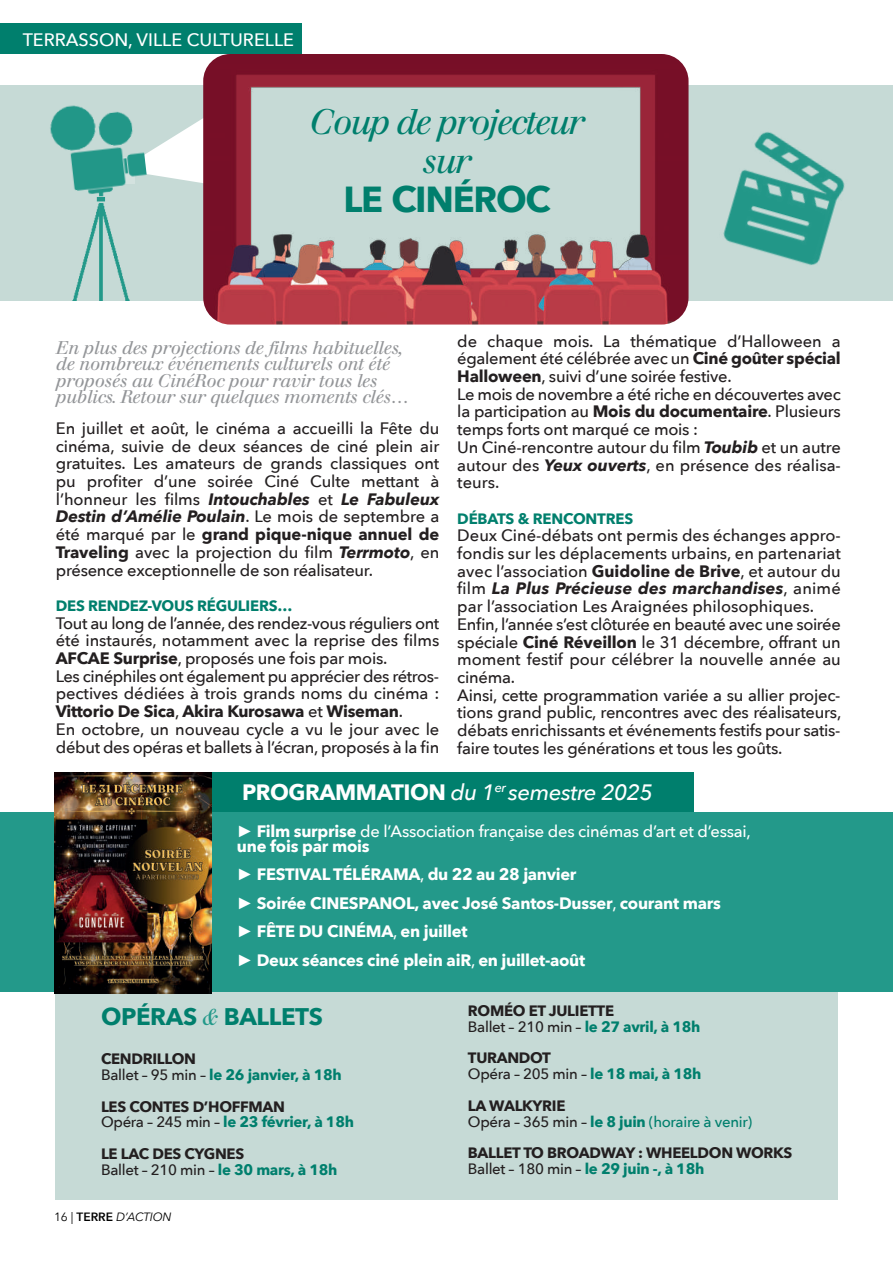
<style>
.page{position:relative;width:893px;height:1263px;background:#fff}
.page>*{position:absolute;margin:0;border:0;box-sizing:border-box;transform-origin:0 0}
.t1{font:700 36.15px "Avenir Next";letter-spacing:-.035em;color:#007f6d}
.t2{font:34.8px/38.8px "Justus Italic Oldstyle";letter-spacing:-.055em;color:#007f6d;text-align:center}
.t3{font:700 24px "Avenir Next";letter-spacing:-.015em;color:#007f6d}
.t4{font:italic 500 22.2px "Avenir Next";letter-spacing:-.02em;color:#fff}
.t5{font:18px/16.5px "Justus Italic Oldstyle";letter-spacing:-.02em;color:#939598}
.t6{font:500 18px "Avenir Next";color:#fff}
.t7{font:500 16.5px/17.7px "Avenir Next";letter-spacing:-.015em;color:#231f20}
.t8{font:700 16.5px/28.5px "Avenir Next";letter-spacing:-.015em;color:#fff}
.t9{font:500 16.5px/14.2px "Avenir Next";letter-spacing:-.015em;color:#fff}
.t10{font:700 15px/15.8px "Avenir Next";letter-spacing:-.02em;color:#231f20}
.t11{font:700 15px/15.8px "Avenir Next";letter-spacing:-.015em;color:#007f6d}
.t12{font:500 15px/15.8px "Avenir Next";letter-spacing:-.02em;color:#007f6d}
.t13{font:500 15px/15.8px "Avenir Next";letter-spacing:-.02em;color:#231f20}
.t14{font:italic 12px "Avenir Next";letter-spacing:-.02em;color:#000}
.s1{font-weight:700}
.s2{font-weight:700;font-style:italic}
.s3{font-weight:700;font-style:normal}
.s4{font-family:"ST Yuanti SC Bold";font-weight:400}
.s5{font-weight:500}
.s6{font-family:"Justus Italic Oldstyle";font-weight:400;color:#23998a}
.s7{color:#231f20}
.s8{font-weight:500;color:#231f20}
.s9{color:#007f6d}
.s10{font-weight:700;color:#007f6d}
.s11{font-weight:700;color:#231f20}
.s12{font-style:normal}
.s13{font-weight:600;font-style:normal}
</style>
<div class="page">
<div style="left:56px;top:932px;width:782px;height:267px;background:#c6dad6"></div>
<div style="left:0;top:812px;width:893px;height:180px;background:#23998a"></div>
<div style="left:56px;top:772px;width:638px;height:40px;background:#007f6d"></div>
<div style="left:0;top:85px;width:893px;height:216px;background:#c6dad6"></div>
<svg style="left:148px;top:118px;width:55px;height:65px"></svg>
<img style="left:72px;top:199px;width:58px;height:102px">
<img style="left:50px;top:105px;width:98px;height:94px">
<div style="left:0;top:23px;width:302px;height:31px;background:#007f6d"></div>
<img style="left:203px;top:54px;width:485px;height:271px;border-radius:27px">
<img style="left:723px;top:132px;width:122px;height:133px">
<img style="left:54px;top:772px;width:157px;height:221px">
<p class="t6" style="left:23px;top:28px;width:273px">TERRASSON, VILLE CULTURELLE</p>
<h2 class="t2" style="left:309px;top:102px;width:277px">Coup de projecteur sur</h2>
<h1 class="t1" style="left:343px;top:176px;width:209px">LE CINÉROC</h1>
<p class="t7" style="left:457px;top:332px;width:385px">de chaque mois. La thématique d’Halloween a également été célébrée avec un <span class="s1">Ciné goûter spécial Halloween</span>, suivi d’une soirée festive.<br>Le mois de novembre a été riche en découvertes avec la participation au <span class="s1">Mois du documentaire</span>. Plusieurs temps forts ont marqué ce mois :<br>Un Ciné-rencontre autour du film <span class="s2">Toubib</span> et un autre autour des <span class="s2">Yeux ouverts</span>, en présence des réalisa&shy;teurs.</p>
<p class="t11" style="left:457px;top:511px;width:177px">DÉBATS &amp; RENCONTRES</p>
<p class="t7" style="left:457px;top:527px;width:385px">Deux Ciné-débats ont permis des échanges appro&shy;fondis sur les déplacements urbains, en partenariat avec l’association <span class="s1">Guidoline de Brive</span>, et autour du film <span class="s2">La Plus Précieuse des marchandises</span>, animé par l’association Les Araignées philosophiques.<br>Enfin, l’année s’est clôturée en beauté avec une soirée spéciale <span class="s1">Ciné Réveillon</span> le 31 décembre, offrant un moment festif pour célébrer la nouvelle année au cinéma.<br>Ainsi, cette programmation variée a su allier projec&shy;tions grand public, rencontres avec des réalisateurs, débats enrichissants et événements festifs pour satis&shy;faire toutes les générations et tous les goûts.</p>
<h3 class="t4" style="left:242px;top:777px;width:412px"><span class="s3">PROGRAMMATION</span> du 1<sup>er</sup> semestre 2025</h3>
<p class="t9" style="left:237px;top:825px;width:515px"><span class="s4">►</span> <span class="s1">Film surprise</span> de l’Association française des cinémas d’art et d’essai, <span class="s1">une fois par mois</span></p>
<p class="t8" style="left:237px;top:860px;width:485px"><span class="s4">►</span> FESTIVAL TÉLÉRAMA<span class="s5">,</span> du 22 au 28 janvier<br><span class="s4">►</span> Soirée CINESPANOL, avec José Santos-Dusser<span class="s5">,</span> courant mars <span class="s4">►</span> FÊTE DU CINÉMA<span class="s5">,</span> en juillet<br><span class="s4">►</span> Deux séances ciné plein aiR<span class="s5">,</span> en juillet-août</p>
<h3 class="t3" style="left:101px;top:1001px;width:223px">OPÉRAS <span class="s6">&amp;</span> BALLETS</h3>
<p class="t11" style="left:101px;top:1051px;width:242px"><span class="s7">CENDRILLON<br></span><span class="s8">Ballet – 95 min –</span> le 26 janvier, à 18h</p>
<p class="t10" style="left:101px;top:1099px;width:254px">LES CONTES D’HOFFMAN<br><span class="s5">Opéra – 245 min –</span> <span class="s9">le 23 février, à 18h</span></p>
<p class="t10" style="left:101px;top:1146px;width:238px">LE LAC DES CYGNES<br><span class="s5">Ballet – 210 min –</span> <span class="s9">le 30 mars, à 18h</span></p>
<p class="t5" style="left:56px;top:339px;width:354px">En plus des projections de films habituelles, de nombreux événements culturels ont été proposés au CinéRoc pour ravir tous les publics. Retour sur quelques moments clés…</p>
<p class="t7" style="left:56px;top:420px;width:385px;text-align:justify">En juillet et août, le cinéma a accueilli la Fête du cinéma, suivie de deux séances de ciné plein air gratuites. Les amateurs de grands classiques ont pu profiter d’une soirée Ciné Culte mettant à l’honneur les films <span class="s2">Intouchables</span> et <span class="s2">Le Fabuleux Destin d’Amélie Poulain</span>. Le mois de septembre a été marqué par le <span class="s1">grand pique-nique annuel de Traveling</span> avec la projection du film <span class="s2">Terrmoto</span>, en présence exceptionnelle de son réalisateur.</p>
<p class="t11" style="left:56px;top:598px;width:238px">DES RENDEZ-VOUS RÉGULIERS…</p>
<p class="t7" style="left:56px;top:615px;width:385px">Tout au long de l’année, des rendez-vous réguliers ont été instaurés, notamment avec la reprise des films <span class="s1">AFCAE Surprise</span>, proposés une fois par mois.<br>Les cinéphiles ont également pu apprécier des rétros&shy;pectives dédiées à trois grands noms du cinéma :<br><span class="s1">Vittorio De Sica</span>, <span class="s1">Akira Kurosawa</span> et <span class="s1">Wiseman</span>.<br>En octobre, un nouveau cycle a vu le jour avec le début des opéras et ballets à l’écran, proposés à la fin</p>
<p class="t10" style="left:468px;top:1003px;width:234px">ROMÉO ET JULIETTE<br><span class="s5">Ballet – 210 min –</span> <span class="s9">le 27 avril, à 18h</span></p>
<p class="t13" style="left:468px;top:1051px;width:235px"><span class="s1">TURANDOT<br></span>Opéra – 205 min – <span class="s10">le 18 mai, à 18h</span></p>
<p class="t12" style="left:468px;top:1098px;width:286px"><span class="s11">LA WALKYRIE<br></span><span class="s7">Opéra – 365 min –</span> <span class="s1">le 8 juin</span> (horaire à venir)</p>
<p class="t10" style="left:468px;top:1145px;width:326px">BALLET TO BROADWAY : WHEELDON WORKS<br><span class="s5">Ballet – 180 min –</span> <span class="s9">le 29 juin -, à 18h</span></p>
<p class="t14" style="left:54px;top:1209px;width:119px"><span class="s12">16 |</span> <span class="s13">TERRE</span> D’ACTION</p>
</div>
